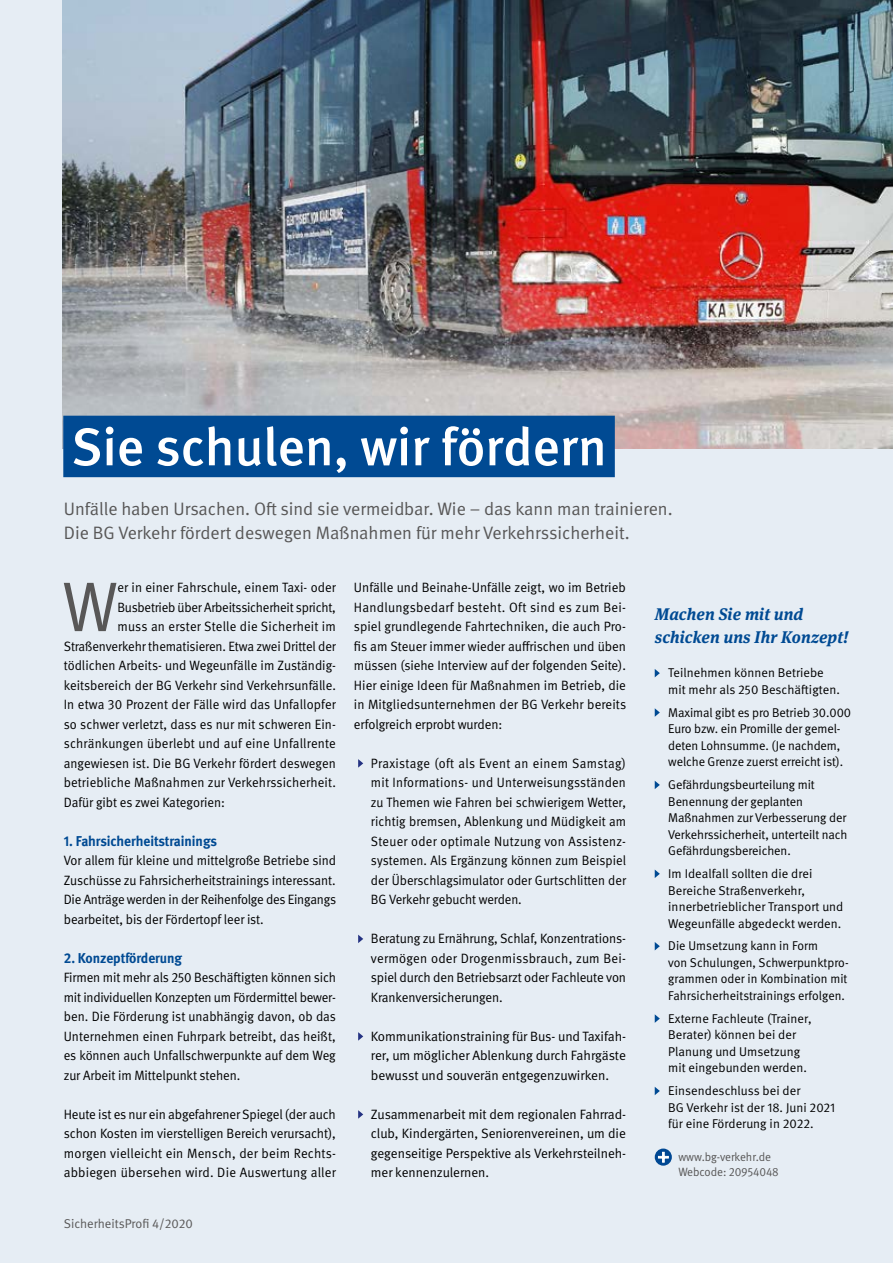
<style>
.page{position:relative;width:893px;height:1263px;background:#e6edf4}
.page>*{position:absolute;margin:0;border:0;box-sizing:border-box;transform-origin:0 0}
.t1{font:70.35px "DGUV Meta";color:#585757}
.t2{font:500 53.1px "DGUV Meta";color:#fff}
.t3{font:18px/24px "DGUV Meta";color:#585757}
.t4{font:italic 700 16.8px/23.1px "DGUV Meta Serif";letter-spacing:.01em;color:#004a93}
.t5{font:700 14.25px "DGUV Meta";letter-spacing:-.005em;color:#004a93;scale:.96 1}
.t6{font:13.5px/19.5px "DGUV Meta";color:#000;text-align:justify;scale:.96 1}
.t7{font:13.5px/19.5px "DGUV Meta";color:#000;text-align:justify}
.t8{font:13.5px/19.5px "DGUV Meta";color:#000;text-align:justify;scale:.95 1}
.t9{font:12.75px/16.5px "DGUV Meta";color:#000}
.t10{font:12.75px "DGUV Meta";color:#585757}
.t11{font:12px/15px "DGUV Meta";letter-spacing:-.005em;color:#585757;scale:.96 1}
</style>
<div class="page">
<img style="left:63px;top:0;width:830px;height:449px">
<svg style="left:358px;top:759px;width:5px;height:9px"></svg>
<svg style="left:358px;top:935px;width:5px;height:8px"></svg>
<svg style="left:358px;top:1032px;width:5px;height:9px"></svg>
<svg style="left:358px;top:1110px;width:5px;height:9px"></svg>
<svg style="left:655px;top:1148px;width:17px;height:18px"></svg>
<svg style="left:658px;top:1151px;width:11px;height:12px"></svg>
<svg style="left:655px;top:669px;width:5px;height:8px"></svg>
<svg style="left:655px;top:708px;width:5px;height:9px"></svg>
<svg style="left:655px;top:781px;width:5px;height:8px"></svg>
<svg style="left:655px;top:870px;width:5px;height:8px"></svg>
<svg style="left:655px;top:942px;width:5px;height:8px"></svg>
<svg style="left:655px;top:1014px;width:5px;height:9px"></svg>
<svg style="left:655px;top:1087px;width:5px;height:8px"></svg>
<div style="left:63px;top:416px;width:552px;height:61px;background:#004a93"></div>
<h2 class="t2" style="left:71px;top:416px;width:537px">Sie schulen, wir fördern</h2>
<h3 class="t3" style="left:64px;top:497px;width:610px">Unfälle haben Ursachen. Oft sind sie vermeidbar. Wie – das kann man trainieren.<br>Die BG Verkehr fördert deswegen Maßnahmen für mehr Verkehrssicherheit.</h3>
<h1 class="t1" style="left:62px;top:566px;width:57px">W</h1>
<p class="t6" style="left:117px;top:578px;width:229px">er in einer Fahrschule, einem Taxi- oder</p>
<p class="t6" style="left:117px;top:597px;width:229px">Busbetrieb über Arbeitssicherheit spricht,</p>
<p class="t6" style="left:117px;top:617px;width:229px">muss an erster Stelle die Sicherheit im</p>
<p class="t6" style="left:64px;top:636px;width:285px">Straßenverkehr thematisieren. Etwa zwei Drittel der</p>
<p class="t6" style="left:64px;top:656px;width:285px">tödlichen Arbeits- und Wegeunfälle im Zuständig-</p>
<p class="t6" style="left:64px;top:675px;width:285px">keitsbereich der BG Verkehr sind Verkehrsunfälle.</p>
<p class="t6" style="left:64px;top:695px;width:285px">In etwa 30 Prozent der Fälle wird das Unfallopfer</p>
<p class="t6" style="left:64px;top:714px;width:285px">so schwer verletzt, dass es nur mit schweren Ein-</p>
<p class="t6" style="left:64px;top:734px;width:285px">schränkungen überlebt und auf eine Unfallrente</p>
<p class="t6" style="left:64px;top:753px;width:285px">angewiesen ist. Die BG Verkehr fördert deswegen</p>
<p class="t6" style="left:64px;top:773px;width:285px">betriebliche Maßnahmen zur Verkehrssicherheit.</p>
<p class="t6" style="left:64px;top:792px;width:169px">Dafür gibt es zwei Kategorien:</p>
<p class="t5" style="left:64px;top:832px;width:161px">1. Fahrsicherheitstrainings</p>
<p class="t6" style="left:64px;top:851px;width:285px">Vor allem für kleine und mittelgroße Betriebe sind Zuschüsse zu Fahrsicherheitstrainings interessant.<br>Die Anträge werden in der Reihenfolge des Eingangs bearbeitet, bis der Fördertopf leer ist.</p>
<p class="t5" style="left:64px;top:949px;width:125px">2. Konzeptförderung</p>
<p class="t6" style="left:64px;top:968px;width:285px">Firmen mit mehr als 250 Beschäftigten können sich mit individuellen Konzepten um Fördermittel bewer&shy;ben. Die Förderung ist unabhängig davon, ob das Unternehmen einen Fuhrpark betreibt, das heißt, es können auch Unfallschwerpunkte auf dem Weg zur Arbeit im Mittelpunkt stehen.</p>
<p class="t7" style="left:64px;top:1104px;width:274px">Heute ist es nur ein abgefahrener Spiegel (der auch schon Kosten im vierstelligen Bereich verursacht), morgen vielleicht ein Mensch, der beim Rechts&shy;abbiegen übersehen wird. Die Auswertung aller</p>
<p class="t10" style="left:64px;top:1216px;width:130px">SicherheitsProfi 4/2020</p>
<p class="t7" style="left:354px;top:578px;width:274px">Unfälle und Beinahe-Unfälle zeigt, wo im Betrieb Handlungsbedarf besteht. Oft sind es zum Bei&shy;spiel grundlegende Fahrtechniken, die auch Pro&shy;fis am Steuer immer wieder auffrischen und üben müssen (siehe Interview auf der folgenden Seite).<br>Hier einige Ideen für Maßnahmen im Betrieb, die in Mitgliedsunternehmen der BG Verkehr bereits erfolgreich erprobt wurden:</p>
<p class="t8" style="left:371px;top:753px;width:270px">Praxistage (oft als Event an einem Samstag) mit Informations- und Unterweisungsständen zu Themen wie Fahren bei schwierigem Wetter, richtig bremsen, Ablenkung und Müdigkeit am Steuer oder optimale Nutzung von Assistenz&shy;systemen. Als Ergänzung können zum Beispiel der Überschlagsimulator oder Gurtschlitten der BG Verkehr gebucht werden.</p>
<p class="t7" style="left:371px;top:929px;width:257px">Beratung zu Ernährung, Schlaf, Konzentrations&shy;vermögen oder Drogenmissbrauch, zum Bei&shy;spiel durch den Betriebsarzt oder Fachleute von Krankenversicherungen.</p>
<p class="t7" style="left:371px;top:1026px;width:257px">Kommunikationstraining für Bus- und Taxifah&shy;rer, um möglicher Ablenkung durch Fahrgäste bewusst und souverän entgegenzuwirken.</p>
<p class="t7" style="left:371px;top:1104px;width:257px">Zusammenarbeit mit dem regionalen Fahrrad&shy;club, Kindergärten, Seniorenvereinen, um die gegenseitige Perspektive als Verkehrsteilneh&shy;mer kennenzulernen.</p>
<p class="t4" style="left:655px;top:602px;width:195px">Machen Sie mit und schicken uns Ihr Konzept!</p>
<p class="t9" style="left:668px;top:665px;width:173px">Teilnehmen können Betriebe mit mehr als 250 Beschäftigten.</p>
<p class="t9" style="left:668px;top:704px;width:184px">Maximal gibt es pro Betrieb 30.000<br>Euro bzw. ein Promille der gemel&shy;deten Lohnsumme. (Je nachdem, welche Grenze zuerst erreicht ist).</p>
<p class="t9" style="left:668px;top:777px;width:181px">Gefährdungsbeurteilung mit<br>Benennung der geplanten<br>Maßnahmen zur Verbesserung der<br>Verkehrssicherheit, unterteilt nach<br>Gefährdungsbereichen.</p>
<p class="t9" style="left:668px;top:866px;width:177px">Im Idealfall sollten die drei<br>Bereiche Straßenverkehr, innerbetrieblicher Transport und<br>Wegeunfälle abgedeckt werden.</p>
<p class="t9" style="left:668px;top:938px;width:182px">Die Umsetzung kann in Form<br>von Schulungen, Schwerpunktpro&shy;grammen oder in Kombination mit<br>Fahrsicherheitstrainings erfolgen.</p>
<p class="t9" style="left:668px;top:1010px;width:145px">Externe Fachleute (Trainer,<br>Berater) können bei der<br>Planung und Umsetzung mit eingebunden werden.</p>
<p class="t9" style="left:668px;top:1083px;width:168px">Einsendeschluss bei der<br>BG Verkehr ist der 18. Juni 2021 für eine Förderung in 2022.</p>
<p class="t11" style="left:678px;top:1150px;width:106px">www.bg-verkehr.de<br>Webcode: 20954048</p>
</div>
